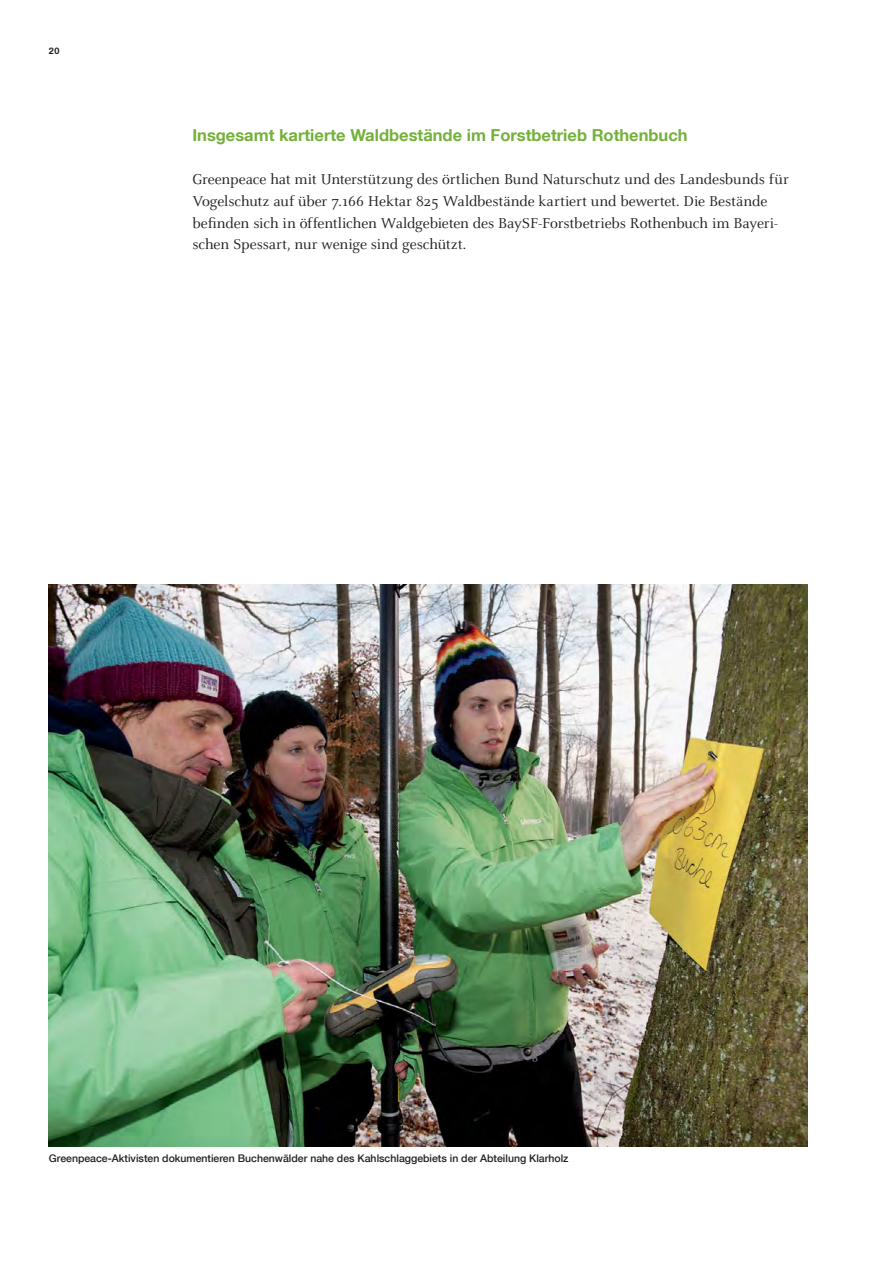
<style>
.page{position:relative;width:893px;height:1263px;background:#fff}
.page>*{position:absolute;margin:0;border:0;box-sizing:border-box;transform-origin:0 0}
.t1{font:700 16.5px "Helvetica Neue LT Com";color:#74b13b}
.t2{font:15.75px/21.8px "Celeste";letter-spacing:-.01em;color:#231f20}
.t3{font:500 10.5px "Helvetica Neue LT Com";color:#231f20}
.t4{font:700 9px "Helvetica Neue LT Com";color:#231f20}
</style>
<div class="page">
<img style="left:49px;top:585px;width:759px;height:561px">
<p class="t4" style="left:49px;top:47px;width:12px">20</p>
<p class="t1" style="left:192px;top:129px;width:497px">Insgesamt kartierte Waldbestände im Forstbetrieb Rothenbuch</p>
<p class="t2" style="left:192px;top:170px;width:598px">Greenpeace hat mit Unterstützung des örtlichen Bund Naturschutz und des Landesbunds für Vogelschutz auf über 7.166 Hektar 825 Waldbestände kartiert und bewertet. Die Bestände befinden sich in öffentlichen Waldgebieten des BaySF-Forstbetriebs Rothenbuch im Bayeri&shy;schen Spessart, nur wenige sind geschützt.</p>
<p class="t3" style="left:49px;top:1155px;width:521px">Greenpeace-Aktivisten dokumentieren Buchenwälder nahe des Kahlschlaggebiets in der Abteilung Klarholz</p>
</div>
